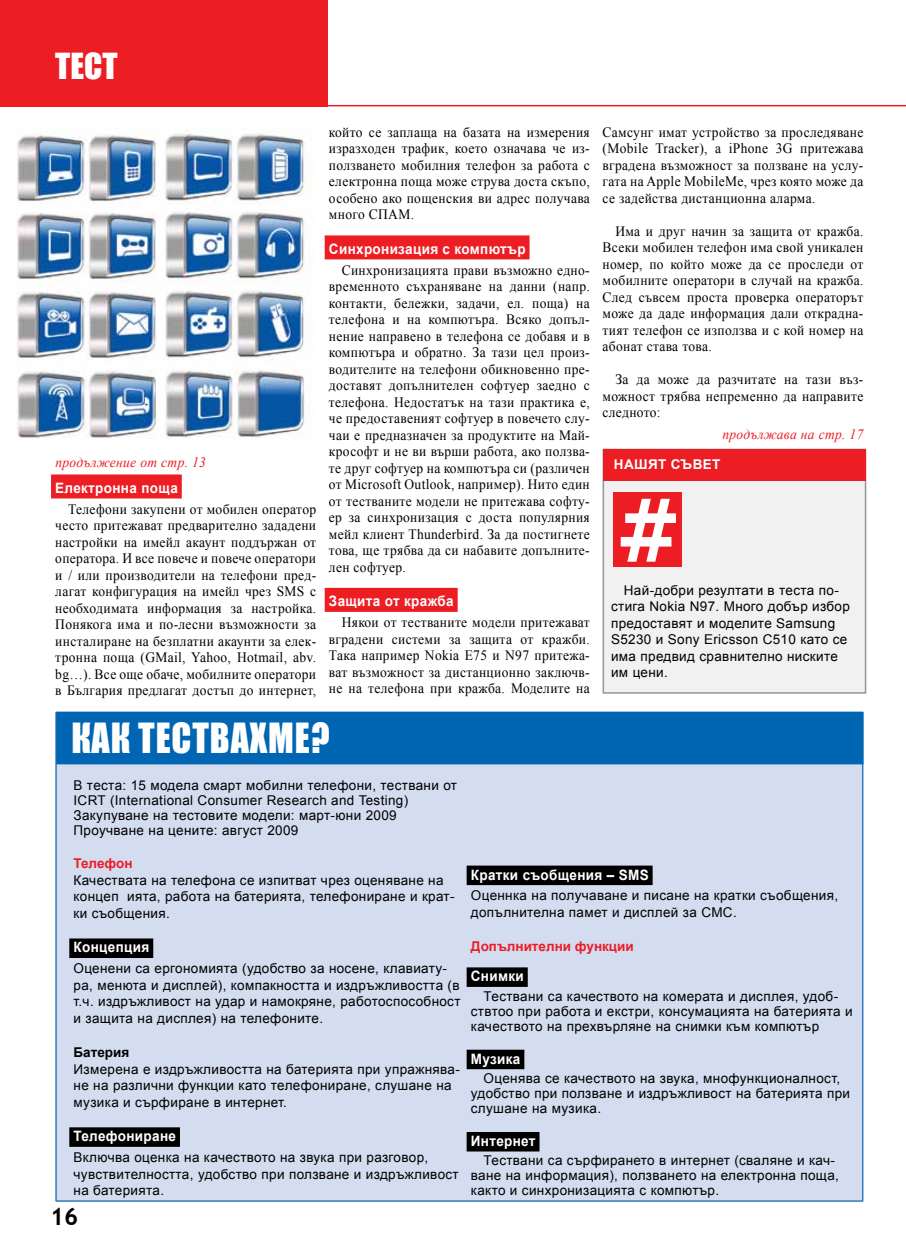
<style>
.page{position:relative;width:906px;height:1255px;background:#fff}
.page>*{position:absolute;margin:0;border:0;box-sizing:border-box;transform-origin:0 0}
.t1{font:700 86.55px "Tahoma";color:#fff;scale:.92 1}
.t2{font:38.1px "Impact";letter-spacing:.025em;color:#fff;scale:.94 1}
.t3{font:33px "Impact";color:#fff}
.t4{font:700 24px "Trebuchet MS";color:#000}
.t5{font:14.25px/16.5px "Times New Roman";letter-spacing:.025em;color:#000;text-align:justify;scale:.94 1}
.t6{font:700 14.25px "Arial";letter-spacing:.025em;color:#fff;scale:.94 1}
.t7{font:italic 14.25px "Times New Roman";letter-spacing:.025em;color:#ed1d24;scale:.94 1}
.t8{font:13.5px/16.5px "Arial";letter-spacing:.025em;color:#000}
.t9{font:700 13.5px "Arial";color:#ed1d24}
.t10{font:700 13.5px "Arial";letter-spacing:.025em;color:#fff}
.t11{font:700 13.5px "Arial";color:#000}
</style>
<div class="page">
<div style="left:0;top:0;width:328px;height:106px;background:#ed1d24"></div>
<hr style="left:0;top:105px;width:906px;height:1px;background:#ed1d24">
<div style="left:55px;top:711px;width:808px;height:490px;background:#d4dcf0;border:2px solid #3479be"></div>
<div style="left:56px;top:711px;width:807px;height:53px;background:#0066b3;border:2px solid #0066b3"></div>
<div style="left:69px;top:938px;width:84px;height:19px;background:#000"></div>
<div style="left:69px;top:1127px;width:111px;height:19px;background:#000"></div>
<div style="left:466px;top:865px;width:186px;height:20px;background:#000"></div>
<div style="left:466px;top:967px;width:62px;height:19px;background:#000"></div>
<div style="left:466px;top:1049px;width:58px;height:20px;background:#000"></div>
<div style="left:466px;top:1131px;width:73px;height:20px;background:#000"></div>
<div style="left:51px;top:474px;width:131px;height:24px;background:#ed1d24"></div>
<div style="left:325px;top:235px;width:204px;height:24px;background:#ed1d24"></div>
<div style="left:325px;top:588px;width:133px;height:24px;background:#ed1d24"></div>
<div style="left:602px;top:448px;width:264px;height:245px;background:#f1f1f2;border:2px solid #939598"></div>
<div style="left:603px;top:449px;width:262px;height:31px;background:#ed1d24"></div>
<div style="left:613px;top:492px;width:68px;height:75px;background:#ed1d24"></div>
<img style="left:17px;top:127px;width:294px;height:312px">
<h3 class="t3" style="left:55px;top:41px;width:64px">ТЕСТ</h3>
<p class="t7" style="left:55px;top:452px;width:162px">продължение от стр. 13</p>
<p class="t6" style="left:55px;top:478px;width:132px">Електронна поща</p>
<p class="t5" style="left:55px;top:500px;width:279px;text-indent:13px">Телефони закупени от мобилен оператор често притежават предварително зададени настройки на имейл акаунт поддържан от оператора. И все повече и повече оператори и / или производители на телефони пред&shy;лагат конфигурация на имейл чрез SMS с необходимата информация за настройка.<br>Понякога има и по-лесни възможности за инсталиране на безплатни акаунти за елек&shy;тронна поща (GMail, Yahoo, Hotmail, abv. bg…). Все още обаче, мобилните оператори в България предлагат достъп до интернет,</p>
<p class="t5" style="left:329px;top:124px;width:279px">който се заплаща на базата на измерения изразходен трафик, което означава че из&shy;ползването мобилния телефон за работа с електронна поща може струва доста скъпо, особено ако пощенския ви адрес получава много СПАМ.</p>
<p class="t6" style="left:329px;top:239px;width:211px">Синхронизация с компютър</p>
<p class="t5" style="left:329px;top:261px;width:279px;text-indent:13px">Синхронизацията прави възможно едно&shy;временното съхраняване на данни (напр. контакти, бележки, задачи, ел. поща) на телефона и на компютъра. Всяко допъл&shy;нение направено в телефона се добавя и в компютъра и обратно. За тази цел произ&shy;водителите на телефони обикновенно пре&shy;доставят допълнителен софтуер заедно с телефона. Недостатък на тази практика е, че предоставеният софтуер в повечето слу&shy;чаи е предназначен за продуктите на Май&shy;крософт и не ви върши работа, ако ползва&shy;те друг софтуер на компютъра си (различен от Microsoft Outlook, например). Нито един от тестваните модели не притежава софту&shy;ер за синхронизация с доста популярния мейл клиент Thunderbird. За да постигнете това, ще трябва да си набавите допълните&shy;лен софтуер.</p>
<p class="t6" style="left:329px;top:592px;width:134px">Защита от кражба</p>
<p class="t5" style="left:329px;top:614px;width:279px;text-indent:13px">Някои от тестваните модели притежават вградени системи за защита от кражби.<br>Така например Nokia E75 и N97 притежа&shy;ват възможност за дистанционно заключв&shy;не на телефона при кражба. Моделите на</p>
<h2 class="t2" style="left:71px;top:708px;width:91px">Как тест</h2>
<h2 class="t2" style="left:210px;top:708px;width:129px">вахме?</h2>
<p class="t5" style="left:602px;top:124px;width:279px">Самсунг имат устройство за проследяване (Mobile Tracker), а iPhone 3G притежава вградена възможност за ползване на услу&shy;гата на Apple MobileMe, чрез която може да се задейства дистанционна аларма.</p>
<p class="t5" style="left:602px;top:223px;width:279px;text-indent:13px">Има и друг начин за защита от кражба.<br>Всеки мобилен телефон има свой уникален номер, по който може да се проследи от мобилните оператори в случай на кражба.<br>След съвсем проста проверка операторът може да даде информация дали открадна&shy;тият телефон се използва и с кой номер на абонат става това.</p>
<p class="t5" style="left:602px;top:371px;width:279px;text-indent:13px">За да може да разчитате на тази въз&shy;можност трябва непременно да направите следното:</p>
<p class="t7" style="left:722px;top:424px;width:151px">продължава на стр. 17</p>
<p class="t10" style="left:614px;top:455px;width:99px">Нашят съвет</p>
<h1 class="t1" style="left:616px;top:469px;width:72px">#</h1>
<p class="t8" style="left:611px;top:581px;width:240px;text-indent:13px">Най-добри резултати в теста по&shy;стига Nokia N97. Много добър избор предоставят и моделите Samsung<br>S5230 и Sony Ericsson C510 като се има предвид сравнително ниските им цени.</p>
<p class="t8" style="left:74px;top:778px;width:385px;line-height:15px">В теста: 15 модела смарт мобилни телефони, тествани от ICRT (International Consumer Research and Testing)<br>Закупуване на тестовите модели: март-юни 2009<br>Проучване на цените: август 2009</p>
<p class="t9" style="left:74px;top:854px;width:61px">Телефон</p>
<p class="t8" style="left:74px;top:872px;width:382px">Качествата на телефона се изпитват чрез оценяване на концеп ията, работа на батерията, телефониране и крат&shy;ки съобщения.</p>
<p class="t6" style="left:74px;top:938px;width:82px">Концепция</p>
<p class="t8" style="left:74px;top:960px;width:388px">Оценени са ергономията (удобство за носене, клавиату&shy;ра, менюта и дисплей), компакността и издръжливостта (в т.ч. издръжливост на удар и намокряне, работоспособност и защита на дисплея) на телефоните.</p>
<p class="t11" style="left:74px;top:1043px;width:57px">Батерия</p>
<p class="t8" style="left:74px;top:1060px;width:388px">Измерена е издръжливостта на батерията при упражнява&shy;не на различни функции като телефониране, слушане на музика и сърфиране в интернет.</p>
<p class="t6" style="left:74px;top:1126px;width:110px">Телефониране</p>
<p class="t8" style="left:74px;top:1149px;width:387px">Включва оценка на качеството на звука при разговор, чувствителността, удобство при ползване и издръжливост на батерията.</p>
<h3 class="t4" style="left:50px;top:1201px;width:30px">16</h3>
<p class="t6" style="left:471px;top:865px;width:191px">Кратки съобщения – SMS</p>
<p class="t8" style="left:471px;top:887px;width:369px">Оценнка на получаване и писане на кратки съобщения, допълнителна памет и дисплей за СМС.</p>
<p class="t9" style="left:471px;top:937px;width:164px">Допълнителни функции</p>
<p class="t6" style="left:471px;top:966px;width:58px">Снимки</p>
<p class="t8" style="left:471px;top:988px;width:383px;line-height:15px;text-indent:13px">Тествани са качеството на комерата и дисплея, удоб&shy;ствтоо при работа и екстри, консумацията на батерията и качеството на прехвърляне на снимки към компютър</p>
<p class="t6" style="left:471px;top:1049px;width:54px">Музика</p>
<p class="t8" style="left:471px;top:1070px;width:381px;line-height:15px;text-indent:13px">Оценява се качеството на звука, мнофункционалност, удобство при ползване и издръжливост на батерията при слушане на музика.</p>
<p class="t6" style="left:471px;top:1131px;width:70px">Интернет</p>
<p class="t8" style="left:471px;top:1153px;width:369px;line-height:15px;text-indent:13px">Тествани са сърфирането в интернет (сваляне и кач&shy;ване на информация), ползването на електронна поща, както и синхронизацията с компютър.</p>
</div>
